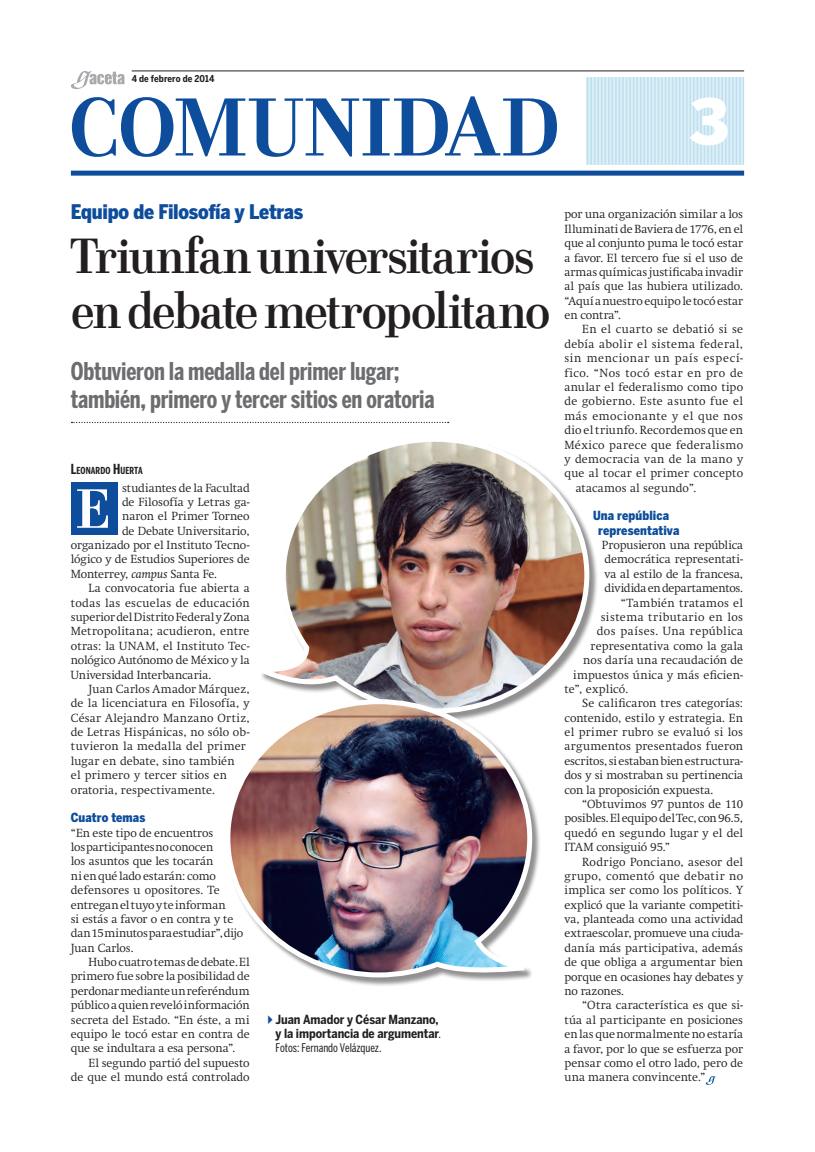
<style>
.page{position:relative;width:815px;height:1152px;background:#fff}
.page>*{position:absolute;margin:0;border:0;box-sizing:border-box;transform-origin:0 0}
.t1{font:700 83.75px "Cellini TF";letter-spacing:-.015em;color:#0d4d9b}
.t2{font:900 62.5px "Benton Sans";color:#fff}
._3_0_Tex_Cap_4{font:700 56.38px "Cellini TF";color:#fff}
._1_0_Cabeza_Principa{font:700 50px/55px "Cellini TF";letter-spacing:-.03em;color:#231f20;scale:.95 1}
._2_0_Sumario__2{font:700 extra-condensed 24.38px/27.5px "Benton Sans";letter-spacing:-.01em;color:#6c6d70}
._0_0_Balazo{font:900 condensed 20px "Benton Sans";letter-spacing:-.015em;color:#0d4d9b}
.t3{font:700 condensed 12.5px/14.4px "Benton Sans";letter-spacing:-.005em;color:#231f20}
._3_0_Descanso{font:900 condensed 12.5px/14.4px "Benton Sans";letter-spacing:.005em;color:#0d4d9b}
.t4{font:extra-condensed 11.88px "Benton Sans";letter-spacing:-.005em;color:#231f20}
._3_0_Texto{font:300 11.62px/14.4px "Swift";letter-spacing:.015em;color:#231f20;text-align:justify}
._3_0_Tex_s_sangria{font:300 11.62px/14.4px "Swift";letter-spacing:-.005em;color:#231f20}
._3_0_Tex_Cap_4-2{font:300 11.62px "Swift";color:#231f20}
._3_0_Texto-2{font:300 11.62px "Swift";letter-spacing:.035em;color:#231f20}
._3_0_Texto-3{font:300 11.62px "Swift";letter-spacing:.04em;color:#231f20}
._3_0_Texto-4{font:300 11.62px "Swift";letter-spacing:.045em;color:#231f20}
._3_0_Texto-5{font:300 11.62px "Swift";letter-spacing:.06em;color:#231f20}
._4_0_Crédito_nota{font:700 extra-condensed 9.62px "Benton Sans";letter-spacing:.01em;color:#231f20}
.t5{font:700 condensed 9.38px "Benton Sans";letter-spacing:.01em;color:#231f20}
.s1{font-size:13.75px}
.s2{font-weight:400;font-style:italic}
.s3{font-weight:400;font-stretch:extra-condensed;font-size:11.88px}
</style>
<div class="page">
<div style="left:71px;top:171px;width:673px;height:5px;background:#0d4d9b"></div>
<svg style="left:587px;top:77px;width:157px;height:88px;background:#cee8f3"></svg>
<svg style="left:71px;top:71px;width:53px;height:18px"></svg>
<hr style="left:132px;top:71px;width:612px;height:1px;background:#231f20">
<div style="left:71px;top:482px;width:47px;height:52px;background:#0d4d9b"></div>
<svg style="left:71px;top:422px;width:378px;height:1px"></svg>
<svg style="left:706px;top:1076px;width:10px;height:8px"></svg>
<div style="left:260px;top:437px;width:339px;height:286px;background:#231f20;opacity:.5"></div>
<img style="left:260px;top:437px;width:332px;height:279px">
<div style="left:226px;top:700px;width:315px;height:286px;background:#231f20;opacity:.5"></div>
<img style="left:226px;top:696px;width:309px;height:284px">
<p class="t5" style="left:132px;top:73px;width:84px">4 de febrero de 2014</p>
<h1 class="t1" style="left:68px;top:78px;width:495px">COMUNIDAD</h1>
<p class="t2" style="left:689px;top:84px;width:41px">3</p>
<p class="_0_0_Balazo" style="left:71px;top:200px;width:234px">Equipo de Filosofía y Letras</p>
<p class="_1_0_Cabeza_Principa" style="left:71px;top:228px;width:507px">Triunfan universitarios en debate metropolitano</p>
<p class="_2_0_Sumario__2" style="left:71px;top:357px;width:365px">Obtuvieron la medalla del primer lugar; también, primero y tercer sitios en oratoria</p>
<p class="_4_0_Crédito_nota" style="left:71px;top:465px;width:73px"><span class="s1">L</span>EONARDO <span class="s1">H</span>UERTA</p>
<p class="_3_0_Tex_Cap_4" style="left:75px;top:475px;width:37px">E</p>
<p class="_3_0_Tex_Cap_4-2" style="left:122px;top:481px;width:129px">studiantes de la Facultad</p>
<p class="_3_0_Tex_Cap_4-2" style="left:122px;top:495px;width:129px">de Filosofía y Letras ga-</p>
<p class="_3_0_Tex_Cap_4-2" style="left:122px;top:509px;width:129px">naron el Primer Torneo</p>
<p class="_3_0_Tex_Cap_4-2" style="left:122px;top:524px;width:129px">de Debate Universitario,</p>
<p class="_3_0_Tex_Cap_4-2" style="left:71px;top:538px;width:180px">organizado por el Instituto Tecno-</p>
<p class="_3_0_Tex_Cap_4-2" style="left:71px;top:552px;width:180px">lógico y de Estudios Superiores de</p>
<p class="_3_0_Tex_Cap_4-2" style="left:71px;top:567px;width:148px">Monterrey, <span class="s2">campus</span> Santa Fe.</p>
<p class="_3_0_Texto" style="left:71px;top:581px;width:180px;text-indent:18px">La convocatoria fue abierta a todas las escuelas de educación superior del Distrito Federal y Zona Metropolitana; acudieron, entre otras: la UNAM, el Instituto Tec&shy;nológico Autónomo de México y la Universidad Interbancaria.</p>
<p class="_3_0_Texto" style="left:71px;top:682px;width:180px;text-align:left;text-indent:18px">Juan Carlos Amador Márquez, de la licenciatura en Filosofía, y<br>César Alejandro Manzano Ortiz, de Letras Hispánicas, no sólo ob&shy;tuvieron la medalla del primer lugar en debate, sino también<br>el primero y tercer sitios en oratoria, respectivamente.</p>
<p class="_3_0_Descanso" style="left:71px;top:810px;width:76px">Cuatro temas</p>
<p class="_3_0_Tex_s_sangria" style="left:71px;top:825px;width:174px">“En este tipo de encuentros<br>los participantes no conocen<br>los asuntos que les tocarán<br>ni en qué lado estarán: como defensores u opositores. Te entregan el tuyo y te informan<br>si estás a favor o en contra y te dan 15 minutos para estudiar”, dijo<br>Juan Carlos.</p>
<p class="_3_0_Texto" style="left:71px;top:955px;width:180px;text-indent:18px">Hubo cuatro temas de debate. El primero fue sobre la posibilidad de perdonar mediante un referéndum público a quien reveló información secreta del Estado. “En éste, a mi equipo le tocó estar en contra de que se indultara a esa persona”.</p>
<p class="_3_0_Texto" style="left:71px;top:1055px;width:180px;text-align:right">El segundo partió del supuesto<br>de que el mundo está controlado</p>
<p class="t3" style="left:276px;top:1011px;width:167px">Juan Amador y César Manzano, y la importancia de argumentar<span class="s3">.</span></p>
<p class="t4" style="left:276px;top:1041px;width:107px">Fotos: Fernando Velázquez.</p>
<p class="_3_0_Texto" style="left:564px;top:207px;width:180px">por una organización similar a los Illuminati de Baviera de 1776, en el que al conjunto puma le tocó estar a favor. El tercero fue si el uso de armas químicas justificaba invadir al país que las hubiera utilizado. “Aquí a nuestro equipo le tocó estar en contra”.</p>
<p class="_3_0_Texto" style="left:582px;top:322px;width:163px">En el cuarto se debatió si se</p>
<p class="_3_0_Texto-3" style="left:564px;top:337px;width:180px">debía abolir el sistema federal,</p>
<p class="_3_0_Texto-5" style="left:564px;top:351px;width:180px">sin mencionar un país especí-</p>
<p class="_3_0_Texto-4" style="left:564px;top:366px;width:180px">fico. “Nos tocó estar en pro de</p>
<p class="_3_0_Texto" style="left:564px;top:380px;width:180px">anular el federalismo como tipo</p>
<p class="_3_0_Texto-2" style="left:564px;top:394px;width:180px">de gobierno. Este asunto fue el</p>
<p class="_3_0_Texto-4" style="left:564px;top:409px;width:180px">más emocionante y el que nos</p>
<p class="_3_0_Texto" style="left:564px;top:423px;width:180px">dio el triunfo. Recordemos que en</p>
<p class="_3_0_Texto-2" style="left:564px;top:438px;width:180px">México parece que federalismo</p>
<p class="_3_0_Texto-2" style="left:564px;top:452px;width:180px">y democracia van de la mano y</p>
<p class="_3_0_Texto" style="left:564px;top:466px;width:180px">que al tocar el primer concepto</p>
<p class="_3_0_Texto" style="left:576px;top:480px;width:122px">atacamos al segundo”.</p>
<p class="_3_0_Descanso" style="left:598px;top:508px;width:83px;text-indent:-5px">Una república representativa</p>
<p class="_3_0_Tex_s_sangria" style="left:602px;top:538px;width:143px;text-align:justify">Propusieron una república democrática representati&shy;va al estilo de la francesa, dividida en departamentos.</p>
<p class="_3_0_Texto" style="left:621px;top:595px;width:124px">“También tratamos el</p>
<p class="_3_0_Texto-3" style="left:601px;top:610px;width:144px">sistema tributario en los</p>
<p class="_3_0_Texto-2" style="left:597px;top:624px;width:148px">dos países. Una república</p>
<p class="_3_0_Texto" style="left:591px;top:638px;width:154px">representativa como la gala</p>
<p class="_3_0_Texto" style="left:583px;top:653px;width:161px">nos daría una recaudación de</p>
<p class="_3_0_Texto" style="left:573px;top:667px;width:171px">impuestos única y más eficien-</p>
<p class="_3_0_Texto" style="left:564px;top:682px;width:65px">te”, explicó.</p>
<p class="_3_0_Texto" style="left:564px;top:696px;width:180px;text-indent:18px">Se calificaron tres categorías: contenido, estilo y estrategia. En el primer rubro se evaluó si los argumentos presentados fueron escritos, si estaban bien estructura&shy;dos y si mostraban su pertinencia con la proposición expuesta.</p>
<p class="_3_0_Texto" style="left:564px;top:797px;width:180px;text-indent:18px">“Obtuvimos 97 puntos de 110 posibles. El equipo del Tec, con 96.5, quedó en segundo lugar y el del ITAM consiguió 95.”</p>
<p class="_3_0_Texto" style="left:564px;top:854px;width:180px;text-indent:18px">Rodrigo Ponciano, asesor del grupo, comentó que debatir no implica ser como los políticos. Y explicó que la variante competiti&shy;va, planteada como una actividad extraescolar, promueve una ciuda&shy;danía más participativa, además de que obliga a argumentar bien porque en ocasiones hay debates y no razones.</p>
<p class="_3_0_Texto" style="left:564px;top:998px;width:180px;text-indent:18px">“Otra característica es que si&shy;túa al participante en posiciones en las que normalmente no estaría a favor, por lo que se esfuerza por pensar como el otro lado, pero de una manera convincente.”</p>
</div>
